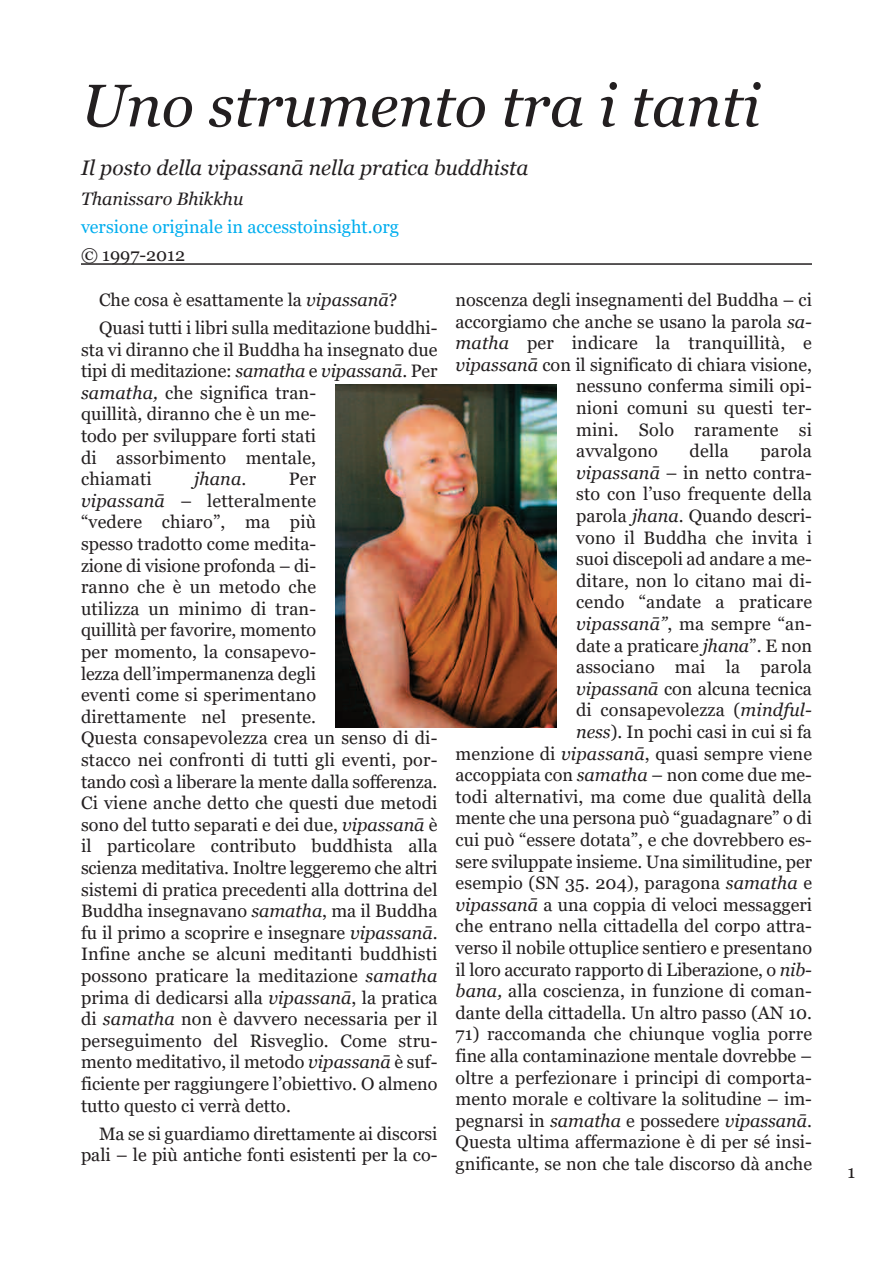
<style>
.page{position:relative;width:893px;height:1263px;background:#fff}
.page>*{position:absolute;margin:0;border:0;box-sizing:border-box;transform-origin:0 0}
.t1{font:italic 60px "Georgia";color:#231f20}
.t2{font:italic 21px "Georgia";color:#231f20}
.t3{font:18px/21.6px "Georgia";color:#231f20}
.t4{font:18px "Georgia";color:#00aeef}
.t5{font:italic 18px "Georgia";color:#231f20}
.s1{font-style:italic}
.s2{font-style:normal}
</style>
<div class="page">
<img style="left:335px;top:385px;width:222px;height:342px">
<hr style="left:81px;top:263px;width:731px;height:2px;background:#231f20">
<h1 class="t1" style="left:81px;top:71px;width:681px">Uno strumento tra i tanti</h1>
<p class="t2" style="left:81px;top:156px;width:449px">Il posto della vipassanā nella pratica buddhista</p>
<p class="t5" style="left:81px;top:188px;width:164px">Thanissaro Bhikkhu</p>
<p class="t4" style="left:81px;top:216px;width:319px">versione originale in accesstoinsight.org</p>
<p class="t3" style="left:81px;top:243px;width:106px">© 1997-2012</p>
<p class="t3" style="left:99px;top:286px;width:340px;line-height:27.9px">Che cosa è esattamente la <span class="s1">vipassanā</span>?<br>Quasi tutti i libri sulla meditazione buddhi-</p>
<p class="t3" style="left:81px;top:338px;width:358px">sta vi diranno che il Buddha ha insegnato due tipi di meditazione: <span class="s1">samatha</span> e <span class="s1">vipassanā</span>. Per <span class="s1">samatha,</span> che significa tran-<br>quillità, diranno che è un me-<br>todo per sviluppare forti stati<br>di assorbimento mentale,<br>chiamati</p>
<p class="t5" style="left:194px;top:469px;width:54px">jhana<span class="s2">.</span></p>
<p class="t3" style="left:81px;top:468px;width:358px;text-indent:208px">Per<br><span class="s1">vipassanā</span> – letteralmente<br>“vedere chiaro”, ma più<br>spesso tradotto come medita-<br>zione di visione profonda – di-<br>ranno che è un metodo che<br>utilizza un minimo di tran-<br>quillità per favorire, momento<br>per momento, la consapevo-<br>lezza dell’impermanenza degli<br>eventi come si sperimentano<br>direttamente nel presente.<br>Questa consapevolezza crea un senso di di&shy;stacco nei confronti di tutti gli eventi, por&shy;tando così a liberare la mente dalla sofferenza.<br>Ci viene anche detto che questi due metodi sono del tutto separati e dei due, <span class="s1">vipassanā</span> è il particolare contributo buddhista alla scienza meditativa. Inoltre leggeremo che altri sistemi di pratica precedenti alla dottrina del Buddha insegnavano <span class="s1">samatha</span>, ma il Buddha fu il primo a scoprire e insegnare <span class="s1">vipassanā</span>.<br>Infine anche se alcuni meditanti buddhisti possono praticare la meditazione <span class="s1">samatha </span>prima di dedicarsi alla <span class="s1">vipassanā</span>, la pratica di <span class="s1">samatha</span> non è davvero necessaria per il perseguimento del Risveglio. Come stru&shy;mento meditativo, il metodo <span class="s1">vipassanā</span> è suf&shy;ficiente per raggiungere l’obiettivo. O almeno tutto questo ci verrà detto.</p>
<p class="t3" style="left:81px;top:1122px;width:358px;text-align:right">Ma se si guardiamo direttamente ai discorsi pali – le più antiche fonti esistenti per la co-</p>
<p class="t3" style="left:455px;top:289px;width:358px">noscenza degli insegnamenti del Buddha – ci</p>
<p class="t3" style="left:455px;top:310px;width:358px">accorgiamo che anche se usano la parola <span class="s1">sa-</span></p>
<p class="t3" style="left:455px;top:332px;width:358px"><span class="s1">matha</span> per indicare la tranquillità, e</p>
<p class="t3" style="left:455px;top:354px;width:358px"><span class="s1">vipassanā</span> con il significato di chiara visione,</p>
<p class="t3" style="left:576px;top:375px;width:237px">nessuno conferma simili opi-</p>
<p class="t3" style="left:576px;top:397px;width:237px">nioni comuni su questi ter-</p>
<p class="t3" style="left:576px;top:418px;width:237px">mini. Solo raramente si</p>
<p class="t3" style="left:576px;top:440px;width:83px">avvalgono</p>
<p class="t3" style="left:690px;top:440px;width:41px">della</p>
<p class="t3" style="left:456px;top:440px;width:358px;text-align:right">parola<br><span class="s1">vipassanā</span> – in netto contra-<br>sto con l’uso frequente della<br>parola <span class="s1">jhana</span>. Quando descri-<br>vono il Buddha che invita i<br>suoi discepoli ad andare a me-<br>ditare, non lo citano mai di-<br>cendo “andate a praticare<br><span class="s1">vipassanā”</span>, ma sempre “an-<br>date a praticare <span class="s1">jhana</span>”. E non<br>associano mai la parola<br><span class="s1">vipassanā</span> con alcuna tecnica<br>di consapevolezza (<span class="s1">mindful-<br>ness</span>). In pochi casi in cui si fa<br>menzione di <span class="s1">vipassanā</span>, quasi sempre viene accoppiata con <span class="s1">samatha</span> – non come due me&shy;todi alternativi, ma come due qualità della mente che una persona può “guadagnare” o di cui può “essere dotata”, e che dovrebbero es&shy;sere sviluppate insieme. Una similitudine, per esempio (SN 35. 204), paragona <span class="s1">samatha</span> e <span class="s1">vipassanā</span> a una coppia di veloci messaggeri che entrano nella cittadella del corpo attra&shy;verso il nobile ottuplice sentiero e presentano il loro accurato rapporto di Liberazione, o <span class="s1">nib&shy;bana,</span> alla coscienza, in funzione di coman&shy;dante della cittadella. Un altro passo (AN 10.</p>
<p class="t3" style="left:456px;top:1023px;width:358px;text-align:justify">71) raccomanda che chiunque voglia porre fine alla contaminazione mentale dovrebbe – oltre a perfezionare i principi di comporta&shy;mento morale e coltivare la solitudine – im&shy;pegnarsi in <span class="s1">samatha</span> e possedere <span class="s1">vipassanā</span>.<br>Questa ultima affermazione è di per sé insi&shy;gnificante, se non che tale discorso dà anche</p>
<p class="t3" style="left:848px;top:1161px;width:9px">1</p>
</div>
